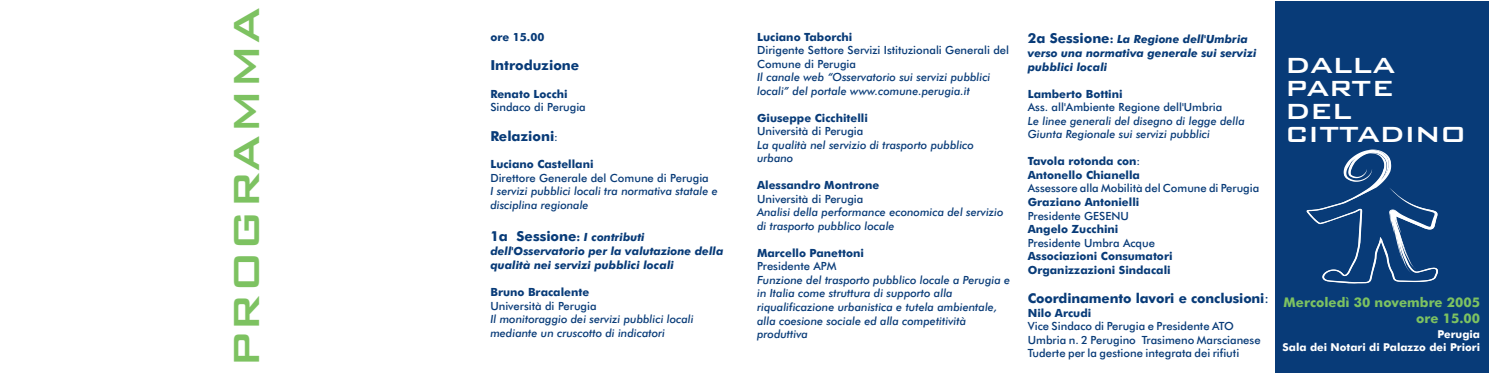
<style>
.page{position:relative;width:1489px;height:373px;background:#fff}
.page>*{position:absolute;margin:0;border:0;box-sizing:border-box;transform-origin:0 0}
.t1{font:48.5px "Bank Gothic Md BT";color:#7dc261}
.t2{font:35.62px "Bank Gothic Md BT";color:#fff}
.t3{font:700 13.75px "Futura Md BT";color:#083b78}
.t4{font:700 13.5px "Futura Md BT";letter-spacing:-.01em;color:#083b78}
.t5{font:700 13.25px/16px "Futura Md BT";color:#7dc261;text-align:right}
.t6{font:italic 11.25px/13.5px "Futura Md BT";color:#083b78}
.t7{font:11.25px/13.5px "Futura Md BT";color:#083b78}
.t8{font:700 11.25px/13.5px "Futura Md BT";color:#083b78}
.t9{font:italic 700 11.25px/13.9px "Futura Md BT";color:#083b78}
.t10{font:700 10.88px/13px "Futura Md BT";color:#fff;text-align:right}
.s1{font-weight:400;font-size:11.25px}
.s2{font-style:normal;font-size:13.75px}
.s3{font-style:normal}
.s4{font-weight:400}
</style>
<div class="page">
<div style="left:1275px;top:1px;width:214px;height:371px;background:#083b78"></div>
<svg style="left:1306px;top:149px;width:132px;height:134px"></svg>
<h1 class="t1" style="left:222px;top:368px;width:362px;rotate:-90deg">PROGRAMMA</h1>
<p class="t8" style="left:490px;top:31px;width:56px">ore 15.00</p>
<p class="t3" style="left:490px;top:60px;width:90px">Introduzione</p>
<p class="t8" style="left:490px;top:88px;width:79px">Renato Locchi</p>
<p class="t7" style="left:490px;top:101px;width:97px">Sindaco di Perugia</p>
<p class="t3" style="left:490px;top:130px;width:69px">Relazioni<span class="s1">:</span></p>
<p class="t8" style="left:490px;top:158px;width:105px">Luciano Castellani</p>
<p class="t7" style="left:490px;top:172px;width:220px">Direttore Generale del Comune di Perugia</p>
<p class="t6" style="left:490px;top:185px;width:229px">I servizi pubblici locali tra normativa statale e disciplina regionale</p>
<p class="t9" style="left:490px;top:231px;width:235px"><span class="s2">1a Sessione</span><span class="s3">:</span> I contributi dell'Osservatorio per la valutazione della qualità nei servizi pubblici locali</p>
<p class="t8" style="left:490px;top:286px;width:100px">Bruno Bracalente</p>
<p class="t7" style="left:490px;top:300px;width:108px">Università di Perugia</p>
<p class="t6" style="left:490px;top:313px;width:205px">Il monitoraggio dei servizi pubblici locali mediante un cruscotto di indicatori</p>
<p class="t8" style="left:757px;top:31px;width:97px">Luciano Taborchi</p>
<p class="t7" style="left:757px;top:44px;width:254px">Dirigente Settore Servizi Istituzionali Generali del<br>Comune di Perugia</p>
<p class="t6" style="left:757px;top:71px;width:235px">Il canale web “Osservatorio sui servizi pubblici locali” del portale www.comune.perugia.it</p>
<p class="t8" style="left:757px;top:112px;width:112px">Giuseppe Cicchitelli</p>
<p class="t7" style="left:757px;top:125px;width:108px">Università di Perugia</p>
<p class="t6" style="left:757px;top:139px;width:218px">La qualità nel servizio di trasporto pubblico urbano</p>
<p class="t8" style="left:757px;top:179px;width:124px">Alessandro Montrone</p>
<p class="t7" style="left:757px;top:193px;width:108px">Università di Perugia</p>
<p class="t6" style="left:757px;top:206px;width:248px">Analisi della performance economica del servizio di trasporto pubblico locale</p>
<p class="t8" style="left:757px;top:247px;width:108px">Marcello Panettoni</p>
<p class="t7" style="left:757px;top:260px;width:81px">Presidente APM</p>
<p class="t6" style="left:757px;top:274px;width:255px">Funzione del trasporto pubblico locale a Perugia e in Italia come struttura di supporto alla riqualificazione urbanistica e tutela ambientale, alla coesione sociale ed alla competitività produttiva</p>
<p class="t9" style="left:1028px;top:33px;width:230px"><span class="s2">2a Sessione</span><span class="s3">:</span> La Regione dell'Umbria verso una normativa generale sui servizi pubblici locali</p>
<p class="t8" style="left:1028px;top:88px;width:96px">Lamberto Bottini</p>
<p class="t7" style="left:1028px;top:102px;width:196px">Ass. all'Ambiente Regione dell'Umbria</p>
<p class="t6" style="left:1028px;top:115px;width:218px">Le linee generali del disegno di legge della<br>Giunta Regionale sui servizi pubblici</p>
<p class="t8" style="left:1028px;top:156px;width:114px">Tavola rotonda con<span class="s4">:<br></span>Antonello Chianella</p>
<p class="t7" style="left:1028px;top:183px;width:233px">Assessore alla Mobilità del Comune di Perugia</p>
<p class="t8" style="left:1028px;top:196px;width:113px">Graziano Antonielli</p>
<p class="t7" style="left:1028px;top:210px;width:102px">Presidente GESENU</p>
<p class="t8" style="left:1028px;top:223px;width:92px">Angelo Zucchini</p>
<p class="t7" style="left:1028px;top:237px;width:129px">Presidente Umbra Acque</p>
<p class="t8" style="left:1028px;top:250px;width:146px">Associazioni Consumatori<br>Organizzazioni Sindacali</p>
<p class="t4" style="left:1028px;top:292px;width:242px">Coordinamento lavori e conclusioni<span class="s4">:</span></p>
<p class="t8" style="left:1028px;top:307px;width:65px">Nilo Arcudi</p>
<p class="t7" style="left:1028px;top:320px;width:234px">Vice Sindaco di Perugia e Presidente ATO<br>Umbria n. 2 Perugino Trasimeno Marscianese<br>Tuderte per la gestione integrata dei rifiuti</p>
<h2 class="t2" style="left:1285px;top:45px;width:111px">dalla</h2>
<h2 class="t2" style="left:1285px;top:68px;width:110px">parte</h2>
<h2 class="t2" style="left:1285px;top:91px;width:68px">del</h2>
<h2 class="t2" style="left:1285px;top:114px;width:182px">cittadino</h2>
<p class="t5" style="left:1283px;top:295px;width:198px">Mercoledì 30 novembre 2005 ore 15.00</p>
<p class="t10" style="left:1282px;top:329px;width:199px">Perugia<br>Sala dei Notari di Palazzo dei Priori</p>
</div>
